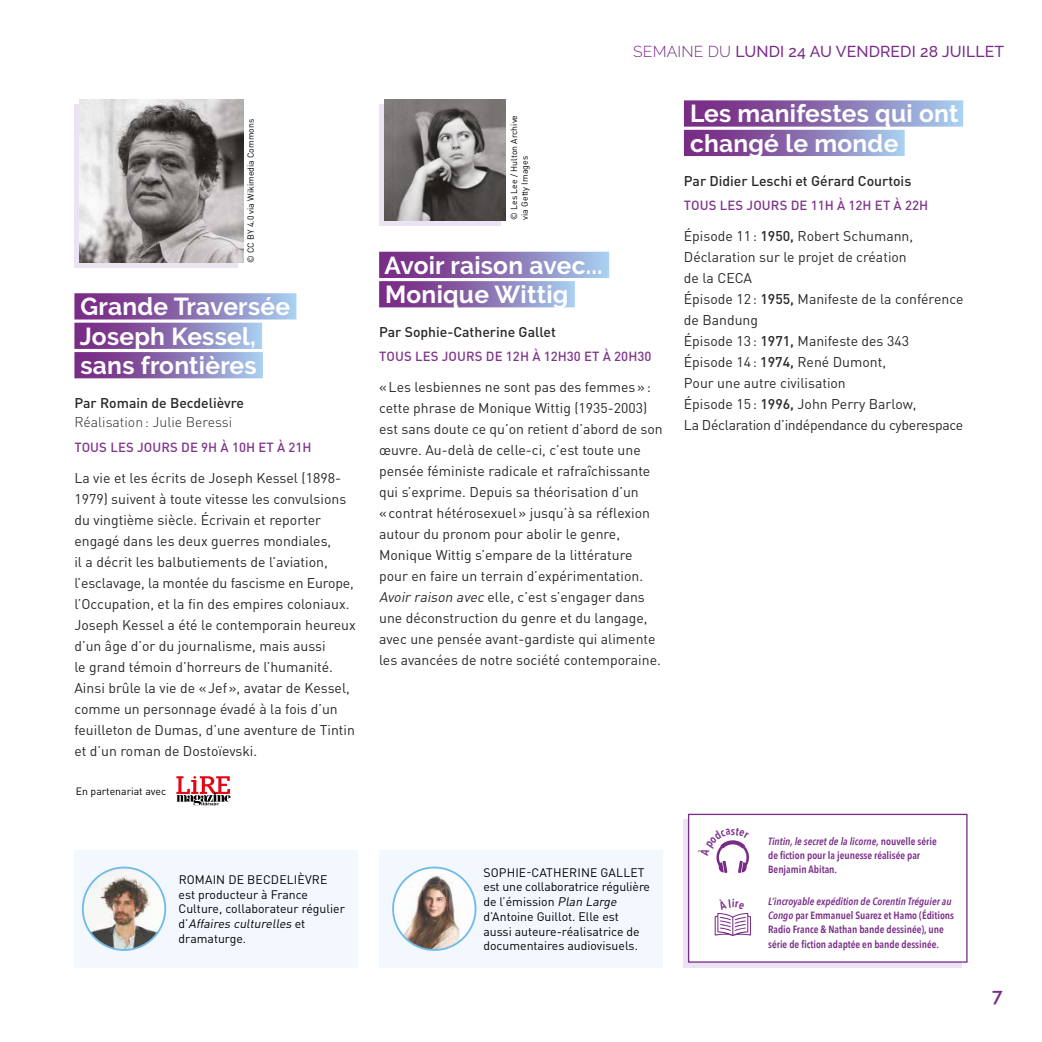
<style>
.page{position:relative;width:1042px;height:1042px;background:#fff}
.page>*{position:absolute;margin:0;border:0;box-sizing:border-box;transform-origin:0 0}
.t1{font:700 24.5px/29.4px "Raleway";letter-spacing:.01em;color:#fff}
.t2{font:600 19.25px "Raleway";color:#792c87}
.t3{font:500 15.75px "Raleway";letter-spacing:.01em;color:#792c87}
.t4{font:14px/21px "DIN Pro";color:#282827}
.t5{font:500 14px "DIN Pro";color:#282827}
.t6{font:300 14px "DIN Pro";color:#282827}
.t7{font:500 13.12px "DIN Pro";letter-spacing:.01em;color:#7f358b}
.t8{font:12.25px/14.7px "DIN Pro";color:#000}
.t9{font:600 10.5px/14px "Avenir Next Condensed";color:#792c87}
.t10{font:10.5px "DIN Pro";color:#000}
.t11{font:8.75px/10.5px "DIN Pro";color:#000}
.s1{font-weight:300}
.s2{font-style:italic}
.s3{font-weight:500}
</style>
<div class="page">
<div style="left:74px;top:850px;width:284px;height:117px;background:#f2f8fd"></div>
<div style="left:379px;top:850px;width:284px;height:117px;background:#f2f8fd"></div>
<img style="left:83px;top:867px;width:82px;height:83px;border-radius:41px">
<div style="left:82px;top:866px;width:84px;height:85px;border:2px solid #5cb1e4;border-radius:50%"></div>
<img style="left:393px;top:867px;width:82px;height:83px;border-radius:41px">
<div style="left:392px;top:866px;width:84px;height:85px;border:2px solid #5cb1e4;border-radius:50%"></div>
<div style="left:74px;top:293px;width:222px;height:26px;background:linear-gradient(to right,#731978,#a3c6e9)"></div>
<svg style="left:74px;top:323px;width:188px;height:26px;background:#8b70b1"></svg>
<svg style="left:74px;top:352px;width:189px;height:26px;background:#8b70b1"></svg>
<div style="left:684px;top:100px;width:279px;height:27px;background:linear-gradient(to right,#731978,#a3c7e9)"></div>
<div style="left:684px;top:130px;width:220px;height:26px;background:linear-gradient(to right,#731978,#a3c5e9)"></div>
<svg style="left:379px;top:252px;width:230px;height:26px;background:#8b70b0"></svg>
<svg style="left:379px;top:281px;width:196px;height:26px;background:#8b70b1"></svg>
<svg style="left:683px;top:818px;width:278px;height:149px;background:#e0d1e7"></svg>
<div style="left:688px;top:814px;width:279px;height:148px;background:#fff;border:1px solid #792c87"></div>
<div style="left:74px;top:104px;width:164px;height:164px;background:#ebe3f2"></div>
<img style="left:79px;top:99px;width:164px;height:164px">
<div style="left:379px;top:104px;width:121px;height:121px;background:#ebe3f2"></div>
<img style="left:384px;top:99px;width:121px;height:122px">
<svg style="left:176px;top:776px;width:55px;height:29px"></svg>
<svg style="left:716px;top:840px;width:33px;height:33px"></svg>
<svg style="left:714px;top:912px;width:37px;height:24px"></svg>
<p class="t3" style="left:633px;top:42px;width:372px"><span class="s1">SEMAINE DU</span> LUNDI 24 AU VENDREDI 28 JUILLET</p>
<p class="t11" style="left:245px;top:263px;width:146px;rotate:-90deg">© CC BY 4.0 via Wikimedia Commons</p>
<p class="t11" style="left:508px;top:220px;width:106px;rotate:-90deg">© Les Lee / Hulton Archive via Getty Images</p>
<h1 class="t1" style="left:384px;top:250px;width:220px">Avoir raison avec...<br>Monique Wittig</h1>
<p class="t5" style="left:379px;top:323px;width:178px">Par Sophie-Catherine Gallet</p>
<p class="t7" style="left:379px;top:348px;width:274px">TOUS LES JOURS DE 12H À 12H30 ET À 20H30</p>
<p class="t4" style="left:379px;top:376px;width:285px">«Les lesbiennes ne sont pas des femmes»: cette phrase de Monique Wittig (1935-2003) est sans doute ce qu’on retient d’abord de son œuvre. Au-delà de celle-ci, c’est toute une pensée féministe radicale et rafraîchissante qui s’exprime. Depuis sa théorisation d’un «contrat hétérosexuel» jusqu’à sa réflexion autour du pronom pour abolir le genre, Monique Wittig s’empare de la littérature pour en faire un terrain d’expérimentation.<br><span class="s2">Avoir raison avec</span> elle, c’est s’engager dans une déconstruction du genre et du langage, avec une pensée avant-gardiste qui alimente les avancées de notre société contemporaine.</p>
<h1 class="t1" style="left:80px;top:292px;width:212px">Grande Traversée<br>Joseph Kessel, sans frontières</h1>
<p class="t5" style="left:74px;top:393px;width:171px">Par Romain de Becdelièvre</p>
<p class="t6" style="left:74px;top:413px;width:159px">Réalisation: Julie Beressi</p>
<p class="t7" style="left:74px;top:438px;width:239px">TOUS LES JOURS DE 9H À 10H ET À 21H</p>
<p class="t4" style="left:74px;top:466px;width:283px">La vie et les écrits de Joseph Kessel (1898- 1979) suivent à toute vitesse les convulsions du vingtième siècle. Écrivain et reporter engagé dans les deux guerres mondiales,<br>il a décrit les balbutiements de l’aviation, l’esclavage, la montée du fascisme en Europe, l’Occupation, et la fin des empires coloniaux.<br>Joseph Kessel a été le contemporain heureux d’un âge d’or du journalisme, mais aussi<br>le grand témoin d’horreurs de l’humanité.<br>Ainsi brûle la vie de «Jef», avatar de Kessel, comme un personnage évadé à la fois d’un feuilleton de Dumas, d’une aventure de Tintin et d’un roman de Dostoïevski.</p>
<p class="t10" style="left:76px;top:783px;width:92px">En partenariat avec</p>
<p class="t8" style="left:179px;top:872px;width:168px">ROMAIN DE BECDELIÈVRE est producteur à France<br>Culture, collaborateur régulier d ’ <span class="s2">Affaires culturelles</span> e t dramaturge.</p>
<p class="t8" style="left:483px;top:864px;width:168px">SOPHIE-CATHERINE GALLET est une collaboratrice régulière de l’émission <span class="s2">Plan Large </span>d’Antoine Guillot. Elle est aussi auteure-réalisatrice de documentaires audiovisuels.</p>
<h1 class="t1" style="left:690px;top:99px;width:270px">Les manifestes qui ont changé le monde</h1>
<p class="t5" style="left:684px;top:171px;width:229px">Par Didier Leschi et Gérard Courtois</p>
<p class="t7" style="left:684px;top:196px;width:246px">TOUS LES JOURS DE 11H À 12H ET À 22H</p>
<p class="t4" style="left:684px;top:225px;width:281px">Épisode 11: <span class="s3">1950,</span> Robert Schumann,<br>Déclaration sur le projet de création<br>de la CECA<br>Épisode 12: <span class="s3">1955,</span> Manifeste de la conférence de Bandung<br>Épisode 13: <span class="s3">1971,</span> Manifeste des 343<br>Épisode 14: <span class="s3">1974,</span> René Dumont,<br>Pour une autre civilisation<br>Épisode 15: <span class="s3">1996,</span> John Perry Barlow,<br>La Déclaration d’indépendance du cyberespace</p>
<p class="t9" style="left:768px;top:834px;width:170px"><span class="s2">Tintin, le secret de la licorne,</span> nouvelle série de fiction pour la jeunesse réalisée par<br>Benjamin Abitan.</p>
<p class="t9" style="left:768px;top:894px;width:187px"><span class="s2">L’incroyable expédition de Corentin Tréguier au Congo</span> par Emmanuel Suarez et Hamo (Éditions Radio France &amp; Nathan bande dessinée), une série de fiction adaptée en bande dessinée.</p>
<h2 class="t2" style="left:992px;top:980px;width:12px">7</h2>
</div>
